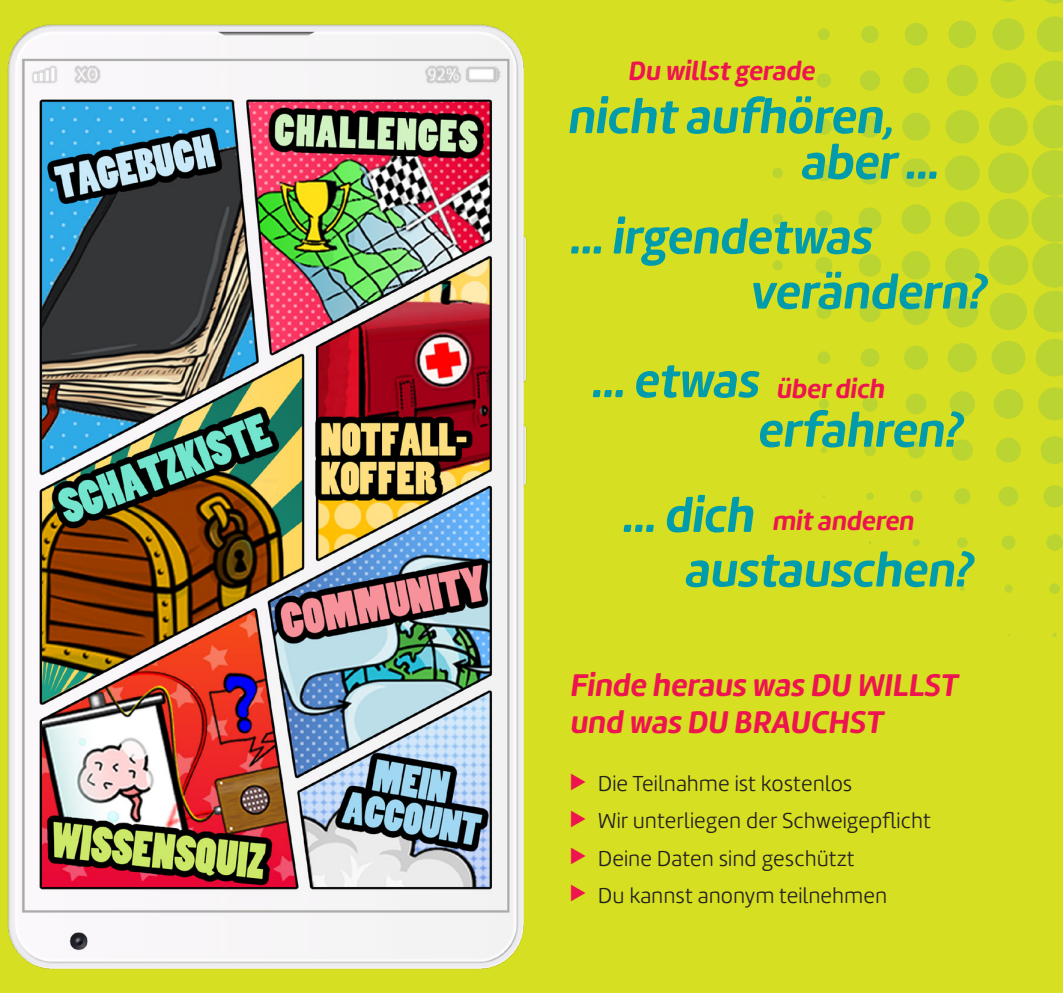
<style>
.page{position:relative;width:1063px;height:993px;background:#fff}
.page>*{position:absolute;margin:0;border:0;box-sizing:border-box;transform-origin:0 0}
.t1{font:50px/55px "Amelia Rounded Bold Oblicua";color:#009cac}
.t2{font:32.5px/37.5px "Amelia Rounded Bold Oblicua";color:#ed1450}
.t3{font:27.5px "Amelia Rounded Bold Oblicua";color:#ed1450}
.t4{font:22.5px "Amelia Rounded Light";color:#231f20}
</style>
<div class="page">
<div style="left:531px;top:0;width:532px;height:992px;background:#d6df21"></div>
<div style="left:1049px;top:583px;width:11px;height:10px;background:#bad432;border-radius:50%"></div>
<div style="left:1004px;top:584px;width:9px;height:8px;background:#bad432;border-radius:50%"></div>
<svg style="left:960px;top:586px;width:5px;height:5px"></svg>
<div style="left:1046px;top:534px;width:17px;height:16px;background:#bad432;border-radius:50%"></div>
<div style="left:1001px;top:535px;width:15px;height:14px;background:#bad432;border-radius:50%"></div>
<div style="left:957px;top:537px;width:11px;height:10px;background:#bad432;border-radius:50%"></div>
<div style="left:913px;top:538px;width:7px;height:8px;background:#bad432;border-radius:50%"></div>
<svg style="left:1043px;top:485px;width:20px;height:22px"></svg>
<div style="left:999px;top:486px;width:19px;height:20px;background:#bad432;border-radius:50%"></div>
<div style="left:954px;top:488px;width:16px;height:16px;background:#bad432;border-radius:50%"></div>
<div style="left:910px;top:490px;width:12px;height:12px;background:#bad432;border-radius:50%"></div>
<div style="left:866px;top:492px;width:8px;height:8px;background:#bad432;border-radius:50%"></div>
<svg style="left:1041px;top:436px;width:22px;height:28px"></svg>
<div style="left:996px;top:437px;width:25px;height:25px;background:#bad432;border-radius:50%"></div>
<div style="left:952px;top:439px;width:21px;height:21px;background:#bad432;border-radius:50%"></div>
<div style="left:908px;top:441px;width:16px;height:17px;background:#bad432;border-radius:50%"></div>
<div style="left:864px;top:444px;width:12px;height:12px;background:#bad432;border-radius:50%"></div>
<svg style="left:821px;top:447px;width:6px;height:6px"></svg>
<svg style="left:1038px;top:387px;width:25px;height:33px"></svg>
<div style="left:994px;top:389px;width:29px;height:29px;background:#bad432;border-radius:50%"></div>
<div style="left:950px;top:391px;width:25px;height:25px;background:#bad432;border-radius:50%"></div>
<div style="left:906px;top:393px;width:21px;height:21px;background:#bad432;border-radius:50%"></div>
<div style="left:862px;top:396px;width:16px;height:15px;background:#bad432;border-radius:50%"></div>
<div style="left:819px;top:399px;width:10px;height:10px;background:#bad432;border-radius:50%"></div>
<svg style="left:1036px;top:339px;width:27px;height:37px"></svg>
<div style="left:992px;top:341px;width:33px;height:33px;background:#bad432;border-radius:50%"></div>
<div style="left:948px;top:343px;width:29px;height:29px;background:#bad432;border-radius:50%"></div>
<div style="left:904px;top:345px;width:24px;height:24px;background:#bad432;border-radius:50%"></div>
<div style="left:861px;top:348px;width:18px;height:19px;background:#bad432;border-radius:50%"></div>
<div style="left:817px;top:351px;width:13px;height:13px;background:#bad432;border-radius:50%"></div>
<div style="left:990px;top:293px;width:37px;height:37px;background:#bad432;border-radius:50%"></div>
<div style="left:946px;top:295px;width:32px;height:32px;background:#bad432;border-radius:50%"></div>
<div style="left:903px;top:298px;width:27px;height:27px;background:#bad432;border-radius:50%"></div>
<div style="left:859px;top:301px;width:22px;height:21px;background:#bad432;border-radius:50%"></div>
<div style="left:816px;top:304px;width:15px;height:15px;background:#bad432;border-radius:50%"></div>
<div style="left:989px;top:245px;width:39px;height:40px;background:#bad432;border-radius:50%"></div>
<div style="left:945px;top:248px;width:34px;height:34px;background:#bad432;border-radius:50%"></div>
<div style="left:902px;top:251px;width:28px;height:28px;background:#bad432;border-radius:50%"></div>
<div style="left:859px;top:254px;width:22px;height:22px;background:#bad432;border-radius:50%"></div>
<div style="left:816px;top:257px;width:16px;height:16px;background:#bad432;border-radius:50%"></div>
<div style="left:773px;top:260px;width:10px;height:10px;background:#bad432;border-radius:50%"></div>
<div style="left:988px;top:199px;width:41px;height:40px;background:#bad432;border-radius:50%"></div>
<div style="left:945px;top:201px;width:35px;height:35px;background:#bad432;border-radius:50%"></div>
<div style="left:901px;top:204px;width:30px;height:30px;background:#bad432;border-radius:50%"></div>
<div style="left:858px;top:207px;width:24px;height:24px;background:#bad432;border-radius:50%"></div>
<div style="left:815px;top:210px;width:17px;height:18px;background:#bad432;border-radius:50%"></div>
<div style="left:772px;top:214px;width:11px;height:10px;background:#bad432;border-radius:50%"></div>
<div style="left:988px;top:153px;width:41px;height:40px;background:#bad432;border-radius:50%"></div>
<div style="left:945px;top:155px;width:35px;height:35px;background:#bad432;border-radius:50%"></div>
<div style="left:902px;top:158px;width:29px;height:29px;background:#bad432;border-radius:50%"></div>
<div style="left:858px;top:161px;width:24px;height:23px;background:#bad432;border-radius:50%"></div>
<div style="left:815px;top:164px;width:17px;height:17px;background:#bad432;border-radius:50%"></div>
<div style="left:772px;top:168px;width:11px;height:10px;background:#bad432;border-radius:50%"></div>
<div style="left:989px;top:107px;width:39px;height:39px;background:#bad432;border-radius:50%"></div>
<div style="left:946px;top:110px;width:33px;height:33px;background:#bad432;border-radius:50%"></div>
<div style="left:902px;top:113px;width:28px;height:28px;background:#bad432;border-radius:50%"></div>
<div style="left:859px;top:116px;width:22px;height:22px;background:#bad432;border-radius:50%"></div>
<div style="left:816px;top:119px;width:16px;height:16px;background:#bad432;border-radius:50%"></div>
<svg style="left:1032px;top:60px;width:31px;height:272px"></svg>
<div style="left:991px;top:63px;width:35px;height:35px;background:#bad432;border-radius:50%"></div>
<div style="left:947px;top:65px;width:31px;height:31px;background:#bad432;border-radius:50%"></div>
<div style="left:903px;top:68px;width:26px;height:25px;background:#bad432;border-radius:50%"></div>
<div style="left:860px;top:70px;width:20px;height:21px;background:#bad432;border-radius:50%"></div>
<div style="left:817px;top:73px;width:14px;height:15px;background:#bad432;border-radius:50%"></div>
<svg style="left:1037px;top:16px;width:26px;height:36px"></svg>
<div style="left:992px;top:18px;width:32px;height:32px;background:#bad432;border-radius:50%"></div>
<div style="left:948px;top:20px;width:28px;height:28px;background:#bad432;border-radius:50%"></div>
<div style="left:905px;top:23px;width:23px;height:23px;background:#bad432;border-radius:50%"></div>
<div style="left:861px;top:26px;width:18px;height:17px;background:#bad432;border-radius:50%"></div>
<div style="left:818px;top:28px;width:12px;height:12px;background:#bad432;border-radius:50%"></div>
<svg style="left:1045px;top:0;width:18px;height:4px"></svg>
<svg style="left:1002px;top:0;width:13px;height:2px"></svg>
<img style="left:0;top:0;width:531px;height:992px">
<h2 class="t3" style="left:629px;top:53px;width:188px">Du willst gerade</h2>
<h1 class="t1" style="left:569px;top:88px;width:328px">nicht aufhören,</h1>
<h1 class="t1" style="left:802px;top:134px;width:139px">aber …</h1>
<h1 class="t1" style="left:751px;top:208px;width:238px;text-indent:-180px">… irgendetwas verändern?</h1>
<h1 class="t1" style="left:593px;top:352px;width:169px">… etwas</h1>
<h2 class="t3" style="left:777px;top:370px;width:109px">über dich</h2>
<h1 class="t1" style="left:759px;top:402px;width:206px">erfahren?</h1>
<h1 class="t1" style="left:624px;top:487px;width:133px">… dich</h1>
<h1 class="t1" style="left:686px;top:541px;width:289px">austauschen?</h1>
<h2 class="t3" style="left:773px;top:502px;width:143px">mit anderen</h2>
<h2 class="t2" style="left:571px;top:665px;width:389px">Finde heraus was DU WILLST und was DU BRAUCHST</h2>
<p class="t4" style="left:598px;top:769px;width:256px">Die Teilnahme ist kostenlos</p>
<p class="t4" style="left:598px;top:806px;width:335px">Wir unterliegen der Schweigepflicht</p>
<p class="t4" style="left:598px;top:843px;width:258px">Deine Daten sind geschützt</p>
<p class="t4" style="left:598px;top:881px;width:291px">Du kannst anonym teilnehmen</p>
</div>
